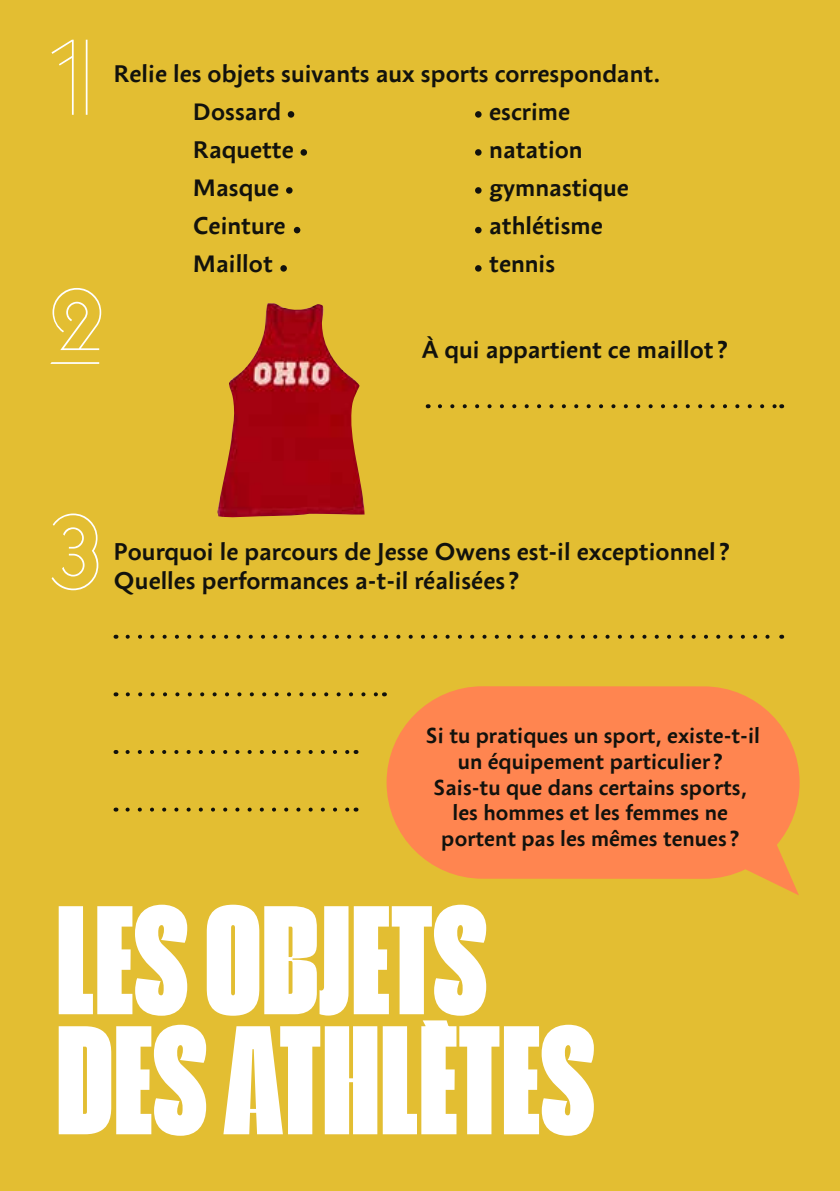
<style>
.page{position:relative;width:840px;height:1191px;background:#fff}
.page>*{position:absolute;margin:0;border:0;box-sizing:border-box;transform-origin:0 0}
.t1{font:96px "Tricolor";color:#fff}
.t2{font:700 24px/38px "Anselm Sans";color:#12120d}
.t3{font:700 21.4px/25.8px "Anselm Sans";color:#12120d;text-align:center}
</style>
<div class="page">
<div style="left:0;top:0;width:839px;height:1191px;background:#e3be32"></div>
<svg style="left:439px;top:404px;width:335px;height:4px"></svg>
<svg style="left:127px;top:635px;width:643px;height:4px"></svg>
<svg style="left:128px;top:692px;width:249px;height:4px"></svg>
<svg style="left:127px;top:750px;width:222px;height:4px"></svg>
<svg style="left:127px;top:807px;width:222px;height:4px"></svg>
<div style="left:287px;top:111px;width:7px;height:7px;background:#12120d;border-radius:50%"></div>
<div style="left:475px;top:111px;width:6px;height:7px;background:#12120d;border-radius:50%"></div>
<div style="left:475px;top:149px;width:6px;height:7px;background:#12120d;border-radius:50%"></div>
<div style="left:300px;top:149px;width:7px;height:7px;background:#12120d;border-radius:50%"></div>
<div style="left:475px;top:187px;width:6px;height:7px;background:#12120d;border-radius:50%"></div>
<div style="left:286px;top:187px;width:6px;height:7px;background:#12120d;border-radius:50%"></div>
<svg style="left:475px;top:227px;width:6px;height:6px"></svg>
<svg style="left:294px;top:227px;width:6px;height:6px"></svg>
<div style="left:475px;top:265px;width:6px;height:7px;background:#12120d;border-radius:50%"></div>
<div style="left:280px;top:265px;width:7px;height:7px;background:#12120d;border-radius:50%"></div>
<svg style="left:386px;top:686px;width:413px;height:209px;fill:#ff8550"></svg>
<svg style="left:59px;top:1020px;width:534px;height:115px;fill:#fff"></svg>
<svg style="left:59px;top:904px;width:427px;height:111px;fill:#fff"></svg>
<img style="left:217px;top:303px;width:147px;height:215px">
<h1 class="t1" style="left:42px;top:21px;width:64px">1</h1>
<h1 class="t1" style="left:42px;top:270px;width:64px">2</h1>
<p class="t2" style="left:193px;top:54px;width:469px;text-indent:-79px">Relie les objets suivants aux sports correspondant.<br>Dossard</p>
<p class="t2" style="left:489px;top:92px;width:82px">escrime</p>
<p class="t2" style="left:193px;top:130px;width:102px">Raquette</p>
<p class="t2" style="left:489px;top:130px;width:95px">natation</p>
<p class="t2" style="left:193px;top:168px;width:88px">Masque</p>
<p class="t2" style="left:489px;top:168px;width:141px">gymnastique</p>
<p class="t2" style="left:193px;top:206px;width:94px">Ceinture</p>
<p class="t2" style="left:489px;top:206px;width:115px">athlétisme</p>
<p class="t2" style="left:193px;top:244px;width:81px">Maillot</p>
<p class="t2" style="left:489px;top:244px;width:67px">tennis</p>
<p class="t2" style="left:422px;top:331px;width:307px">À qui appartient ce maillot ?</p>
<h1 class="t1" style="left:42px;top:496px;width:64px">3</h1>
<p class="t2" style="left:113px;top:537px;width:617px;line-height:28.8px">Pourquoi le parcours de Jesse Owens est-il exceptionnel ?<br>Quelles performances a-t-il réalisées ?</p>
<p class="t3" style="left:425px;top:722px;width:335px">Si tu pratiques un sport, existe-t-il un équipement particulier ?<br>Sais-tu que dans certains sports, les hommes et les femmes ne portent pas les mêmes tenues ?</p>
</div>
